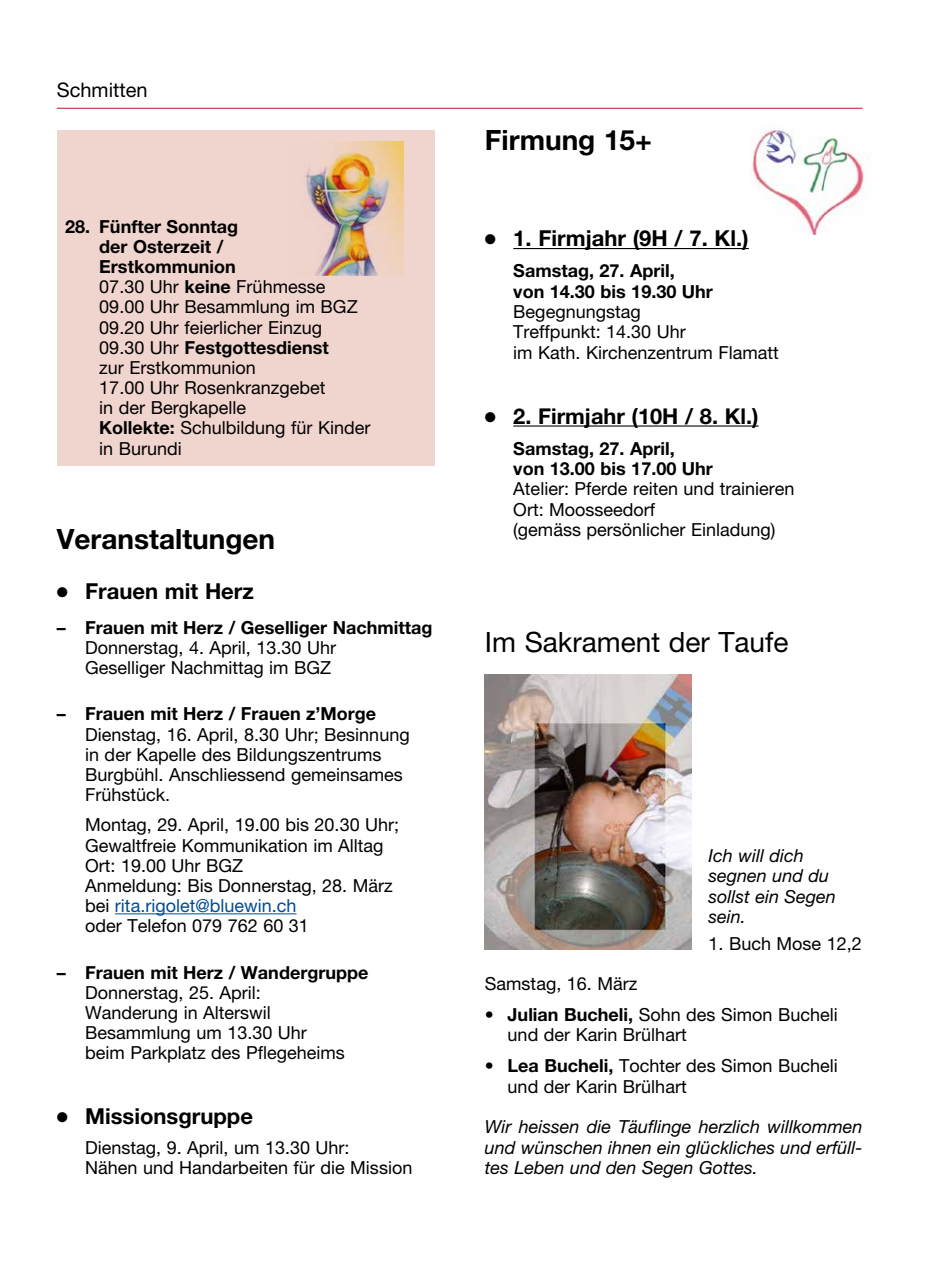
<style>
.page{position:relative;width:942px;height:1276px;background:#fff}
.page>*{position:absolute;margin:0;border:0;box-sizing:border-box;transform-origin:0 0}
.t1{font:700 28px "Helvetica Neue LT Pro";color:#000}
.t2{font:28px "Helvetica Neue LT Pro";color:#000}
.t3{font:700 22px "Helvetica Neue LT Pro";color:#000}
.t4{font:700 21.8px "Helvetica Neue LT Pro";color:#000}
.t5{font:20px "Helvetica Neue LT Pro";color:#000}
.t6{font:18px/20.2px "Helvetica Neue LT Pro";color:#000}
.t7{font:700 18px/20.4px "Helvetica Neue LT Pro";color:#000}
.t8{font:italic 18px/20.4px "Helvetica Neue LT Pro";color:#000}
.s1{font-weight:700}
.s2{color:#004b93}
</style>
<div class="page">
<hr style="left:57px;top:108px;width:805px;height:1px;background:#b7182e">
<div style="left:57px;top:131px;width:377px;height:32px;background:#f0d4ce"></div>
<div style="left:57px;top:151px;width:377px;height:32px;background:#f0d4ce"></div>
<div style="left:57px;top:171px;width:377px;height:32px;background:#f0d4ce"></div>
<div style="left:57px;top:191px;width:377px;height:32px;background:#f0d4ce"></div>
<div style="left:57px;top:211px;width:377px;height:32px;background:#f0d4ce"></div>
<div style="left:57px;top:231px;width:377px;height:33px;background:#f0d4ce"></div>
<div style="left:57px;top:252px;width:377px;height:32px;background:#f0d4ce"></div>
<div style="left:57px;top:272px;width:377px;height:32px;background:#f0d4ce"></div>
<div style="left:57px;top:292px;width:377px;height:32px;background:#f0d4ce"></div>
<div style="left:57px;top:312px;width:377px;height:32px;background:#f0d4ce"></div>
<div style="left:57px;top:332px;width:377px;height:32px;background:#f0d4ce"></div>
<div style="left:57px;top:352px;width:377px;height:33px;background:#f0d4ce"></div>
<div style="left:57px;top:373px;width:377px;height:32px;background:#f0d4ce"></div>
<div style="left:57px;top:393px;width:377px;height:32px;background:#f0d4ce"></div>
<div style="left:57px;top:413px;width:377px;height:32px;background:#f0d4ce"></div>
<div style="left:57px;top:433px;width:377px;height:32px;background:#f0d4ce"></div>
<hr style="left:115px;top:913px;width:181px;height:1px;background:#004b93">
<hr style="left:513px;top:248px;width:235px;height:1px;background:#000">
<hr style="left:513px;top:425px;width:245px;height:1px;background:#000">
<img style="left:750px;top:128px;width:116px;height:107px">
<img style="left:484px;top:674px;width:207px;height:275px">
<img style="left:304px;top:141px;width:99px;height:134px">
<p class="t5" style="left:57px;top:78px;width:92px">Schmitten</p>
<p class="t6" style="left:99px;top:216px;width:272px;text-indent:-34px"><span class="s1">28. Fünfter Sonntag<br>der Osterzeit /<br>Erstkommunion<br></span>07.30 Uhr <span class="s1">keine</span> Frühmesse<br>09.00 Uhr Besammlung im BGZ<br>09.20 Uhr feierlicher Einzug<br>09.30 Uhr <span class="s1">Festgottesdienst<br></span>zur Erstkommunion<br>17.00 Uhr Rosenkranzgebet<br>in der Bergkapelle<br><span class="s1">Kollekte:</span> Schulbildung für Kinder in Burundi</p>
<h1 class="t1" style="left:57px;top:522px;width:220px">Veranstaltungen</h1>
<p class="t3" style="left:57px;top:578px;width:199px">● Frauen mit Herz</p>
<p class="t7" style="left:57px;top:617px;width:377px">– Frauen mit Herz / Geselliger Nachmittag</p>
<p class="t6" style="left:85px;top:637px;width:252px">Donnerstag, 4. April, 13.30 Uhr<br>Geselliger Nachmittag im BGZ</p>
<p class="t7" style="left:57px;top:703px;width:321px">– Frauen mit Herz / Frauen z’Morge</p>
<p class="t6" style="left:85px;top:724px;width:326px">Dienstag, 16. April, 8.30 Uhr; Besinnung in der Kapelle des Bildungszentrums<br>Burgbühl. Anschliessend gemeinsames<br>Frühstück.</p>
<p class="t6" style="left:85px;top:814px;width:315px">Montag, 29. April, 19.00 bis 20.30 Uhr;<br>Gewaltfreie Kommunikation im Alltag<br>Ort: 19.00 Uhr BGZ<br>Anmeldung: Bis Donnerstag, 28. März bei <span class="s2">rita.rigolet@bluewin.ch<br></span>oder Telefon 079 762 60 31</p>
<p class="t7" style="left:57px;top:961px;width:313px">– Frauen mit Herz / Wandergruppe</p>
<p class="t6" style="left:85px;top:982px;width:261px">Donnerstag, 25. April:<br>Wanderung in Alterswil<br>Besammlung um 13.30 Uhr beim Parkplatz des Pflegeheims</p>
<p class="t3" style="left:57px;top:1102px;width:198px">● Missionsgruppe</p>
<p class="t6" style="left:85px;top:1137px;width:328px">Dienstag, 9. April, um 13.30 Uhr:<br>Nähen und Handarbeiten für die Mission</p>
<h1 class="t1" style="left:484px;top:123px;width:168px">Firmung 15+</h1>
<p class="t3" style="left:484px;top:225px;width:265px">● 1. Firmjahr (9H / 7. Kl.)</p>
<p class="t7" style="left:513px;top:260px;width:201px">Samstag, 27. April,<br>von 14.30 bis 19.30 Uhr</p>
<p class="t6" style="left:513px;top:301px;width:267px">Begegnungstag<br>Treffpunkt: 14.30 Uhr<br>im Kath. Kirchenzentrum Flamatt</p>
<p class="t4" style="left:484px;top:402px;width:275px">● 2. Firmjahr (10H / 8. Kl.)</p>
<p class="t7" style="left:513px;top:437px;width:201px">Samstag, 27. April,<br>von 13.00 bis 17.00 Uhr</p>
<p class="t6" style="left:513px;top:478px;width:283px">Atelier: Pferde reiten und trainieren<br>Ort: Moosseedorf<br>(gemäss persönlicher Einladung)</p>
<h1 class="t2" style="left:484px;top:625px;width:305px">Im Sakrament der Taufe</h1>
<p class="t8" style="left:708px;top:845px;width:129px">Ich will dich segnen und du sollst ein Segen sein.</p>
<p class="t6" style="left:708px;top:932px;width:155px">1. Buch Mose 12,2</p>
<p class="t6" style="left:484px;top:973px;width:154px">Samstag, 16. März</p>
<p class="t6" style="left:507px;top:1004px;width:331px;text-indent:-23px">• <span class="s1">Julian Bucheli,</span> Sohn des Simon Bucheli und der Karin Brülhart</p>
<p class="t6" style="left:507px;top:1055px;width:331px;text-indent:-23px">• <span class="s1">Lea Bucheli,</span> Tochter des Simon Bucheli und der Karin Brülhart</p>
<p class="t8" style="left:484px;top:1116px;width:379px;text-align:justify">Wir heissen die Täuflinge herzlich willkommen und wünschen ihnen ein glückliches und erfüll&shy;tes Leben und den Segen Gottes.</p>
</div>
